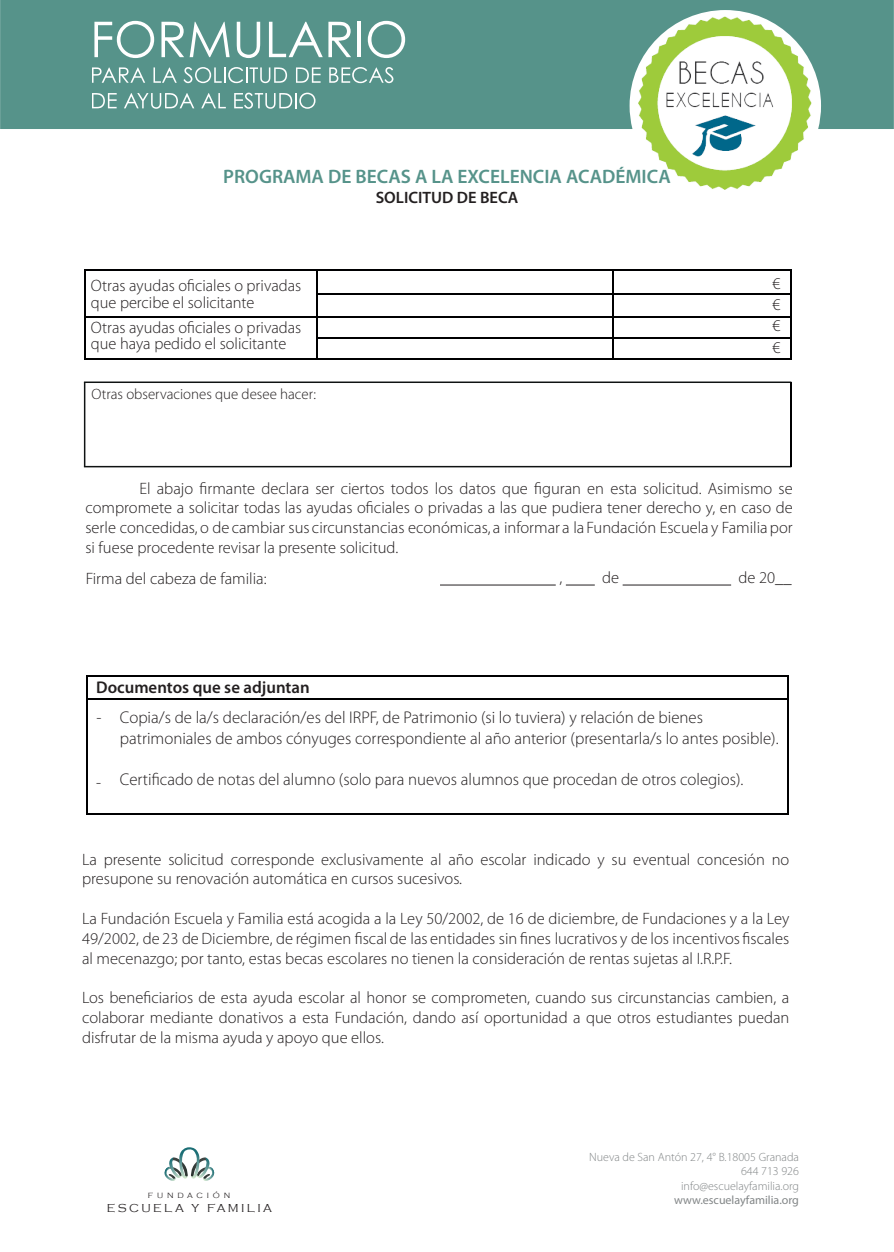
<style>
.page{position:relative;width:894px;height:1252px;background:#fff}
.page>*{position:absolute;margin:0;border:0;box-sizing:border-box;transform-origin:0 0}
.t1{font:600 19.5px "Myriad Pro";color:#56938a}
.t2{font:300 16.95px/20.4px "Myriad Pro";color:#231f20}
.t3{font:600 16.95px "Myriad Pro";color:#231f20}
.t4{font:300 16.5px/19.8px "Myriad Pro";color:#231f20;text-align:justify}
.t5{font:600 16.5px "Myriad Pro";color:#231f20}
.t6{font:300 15px "Myriad Pro";color:#231f20}
.t7{font:300 12px/14.4px "Myriad Pro";color:#828687;text-align:right}
.t8{font:12px "Myriad Pro";color:#828687}
.t9{font:300 11.85px "Copperplate Gothic";letter-spacing:.2em;color:#231f20}
.t10{font:300 7.8px "Copperplate Gothic";letter-spacing:.5em;color:#231f20}
</style>
<div class="page">
<div style="left:0;top:0;width:893px;height:129px;background:#56938a"></div>
<svg style="left:164px;top:1147px;width:51px;height:34px"></svg>
<svg style="left:94px;top:21px;width:60px;height:37px"></svg>
<svg style="left:161px;top:22px;width:68px;height:35px"></svg>
<svg style="left:237px;top:22px;width:23px;height:36px"></svg>
<svg style="left:269px;top:22px;width:53px;height:35px"></svg>
<svg style="left:328px;top:22px;width:23px;height:35px"></svg>
<hr style="left:357px;top:22px;width:4px;height:35px;background:#fff">
<svg style="left:367px;top:21px;width:38px;height:37px"></svg>
<svg style="left:92px;top:67px;width:53px;height:16px"></svg>
<svg style="left:153px;top:67px;width:24px;height:16px"></svg>
<svg style="left:183px;top:67px;width:104px;height:16px;background:#81aea7"></svg>
<svg style="left:296px;top:67px;width:24px;height:16px"></svg>
<svg style="left:329px;top:67px;width:64px;height:16px"></svg>
<svg style="left:92px;top:93px;width:25px;height:15px"></svg>
<svg style="left:124px;top:93px;width:70px;height:16px"></svg>
<svg style="left:201px;top:93px;width:25px;height:15px"></svg>
<svg style="left:234px;top:93px;width:81px;height:16px"></svg>
<hr style="left:84px;top:270px;width:232px;height:1px;background:#000001">
<hr style="left:313px;top:270px;width:294px;height:1px;background:#000001">
<hr style="left:607px;top:270px;width:183px;height:1px;background:#000001">
<hr style="left:316px;top:271px;width:2px;height:23px;background:#000001">
<hr style="left:789px;top:270px;width:2px;height:90px;background:#000001">
<hr style="left:318px;top:294px;width:294px;height:1px;background:#000001">
<hr style="left:613px;top:294px;width:177px;height:1px;background:#000001">
<hr style="left:316px;top:295px;width:2px;height:20px;background:#000001">
<hr style="left:85px;top:316px;width:231px;height:2px;background:#000001">
<hr style="left:318px;top:316px;width:294px;height:2px;background:#000001">
<hr style="left:613px;top:316px;width:177px;height:2px;background:#000001">
<hr style="left:316px;top:316px;width:2px;height:20px;background:#000001">
<hr style="left:318px;top:337px;width:294px;height:2px;background:#000001">
<hr style="left:613px;top:337px;width:177px;height:2px;background:#000001">
<hr style="left:316px;top:337px;width:2px;height:21px;background:#000001">
<hr style="left:84px;top:358px;width:528px;height:2px;background:#000001">
<svg style="left:612px;top:271px;width:1px;height:89px"></svg>
<hr style="left:613px;top:358px;width:177px;height:2px;background:#000001">
<hr style="left:84px;top:270px;width:1px;height:90px;background:#000001">
<hr style="left:440px;top:584px;width:115px;height:1px;background:#231f20">
<svg style="left:565px;top:584px;width:29px;height:1px"></svg>
<hr style="left:622px;top:584px;width:108px;height:1px;background:#231f20">
<hr style="left:84px;top:381px;width:707px;height:2px;background:#0f1313">
<hr style="left:84px;top:382px;width:1px;height:85px;background:#0f1313">
<hr style="left:84px;top:466px;width:707px;height:1px;background:#0f1313">
<hr style="left:789px;top:382px;width:2px;height:85px;background:#000001">
<img style="left:638px;top:17px;width:173px;height:173px">
<hr style="left:88px;top:675px;width:698px;height:2px;background:#000001">
<hr style="left:86px;top:677px;width:2px;height:22px;background:#000001">
<hr style="left:786px;top:677px;width:2px;height:22px;background:#000001">
<hr style="left:88px;top:699px;width:698px;height:1px;background:#000001">
<hr style="left:86px;top:700px;width:2px;height:113px;background:#000001">
<hr style="left:88px;top:813px;width:698px;height:1px;background:#000001">
<hr style="left:786px;top:700px;width:2px;height:113px;background:#000001">
<p class="t1" style="left:223px;top:169px;width:449px">PROGRAMA DE BECAS A LA EXCELENCIA ACADÉMICA</p>
<p class="t5" style="left:375px;top:190px;width:144px">SOLICITUD DE BECA</p>
<p class="t4" style="left:91px;top:279px;width:212px;line-height:16.5px">Otras ayudas oficiales o privadas que percibe el solicitante</p>
<p class="t4" style="left:91px;top:321px;width:212px;line-height:16.5px">Otras ayudas oficiales o privadas que haya pedido el solicitante</p>
<p class="t6" style="left:91px;top:388px;width:226px">Otras observaciones que desee hacer:</p>
<p class="t4" style="left:772px;top:274px;width:9px;line-height:21px">€ € €</p>
<p class="t4" style="left:772px;top:339px;width:9px">€</p>
<p class="t4" style="left:85px;top:480px;width:708px;text-indent:54px">El abajo firmante declara ser ciertos todos los datos que figuran en esta solicitud. Asimismo se compromete a solicitar todas las ayudas oficiales o privadas a las que pudiera tener derecho y, en caso de serle concedidas, o de cambiar sus circunstancias económicas, a informar a la Fundación Escuela y Familiapor si fuese procedente revisar la presente solicitud.</p>
<p class="t4" style="left:86px;top:570px;width:182px">Firma del cabeza de familia:</p>
<p class="t4" style="left:559px;top:569px;width:4px">,</p>
<p class="t4" style="left:601px;top:569px;width:18px">de</p>
<p class="t4" style="left:738px;top:569px;width:55px">de 20__</p>
<p class="t3" style="left:96px;top:680px;width:215px">Documentos que se adjuntan</p>
<p class="t2" style="left:120px;top:709px;width:660px;text-indent:-23px">- Copia/s de la/s declaración/es del IRPF, de Patrimonio (si lo tuviera) y relación de bienes patrimoniales de ambos cónyuges correspondiente al año anterior (presentarla/s lo antes posible).</p>
<p class="t2" style="left:120px;top:770px;width:625px">Certificado de notas del alumno (solo para nuevos alumnos que procedan de otros colegios).</p>
<p class="t2" style="left:96px;top:774px;width:7px">-</p>
<p class="t4" style="left:82px;top:850px;width:708px">La presente solicitud corresponde exclusivamente al año escolar indicado y su eventual concesión no presupone su renovación automática en cursos sucesivos.</p>
<p class="t4" style="left:82px;top:910px;width:708px">La Fundación Escuela y Familia está acogida a la Ley 50/2002, de 16 de diciembre, de Fundaciones y a la Ley 49/2002, de 23 de Diciembre, de régimen fiscal de las entidades sin fines lucrativos y de los incentivos fiscales al mecenazgo; por tanto, estas becas escolares no tienen la consideración de rentas sujetas al I.R.P.F.</p>
<p class="t4" style="left:82px;top:989px;width:708px">Los beneficiarios de esta ayuda escolar al honor se comprometen, cuando sus circunstancias cambien, a colaborar mediante donativos a esta Fundación, dando así oportunidad a que otros estudiantes puedan disfrutar de la misma ayuda y apoyo que ellos.</p>
<p class="t10" style="left:148px;top:1191px;width:84px">FUNDACIÓN</p>
<p class="t9" style="left:107px;top:1200px;width:166px">ESCUELA Y FAMILIA</p>
<p class="t7" style="left:589px;top:1150px;width:211px">Nueva de San Antón 27, 4° B.18005 Granada<br>644 713 926<br>info@escuelayfamilia.org</p>
<p class="t8" style="left:673px;top:1195px;width:126px">www.escuelayfamilia.org</p>
</div>
